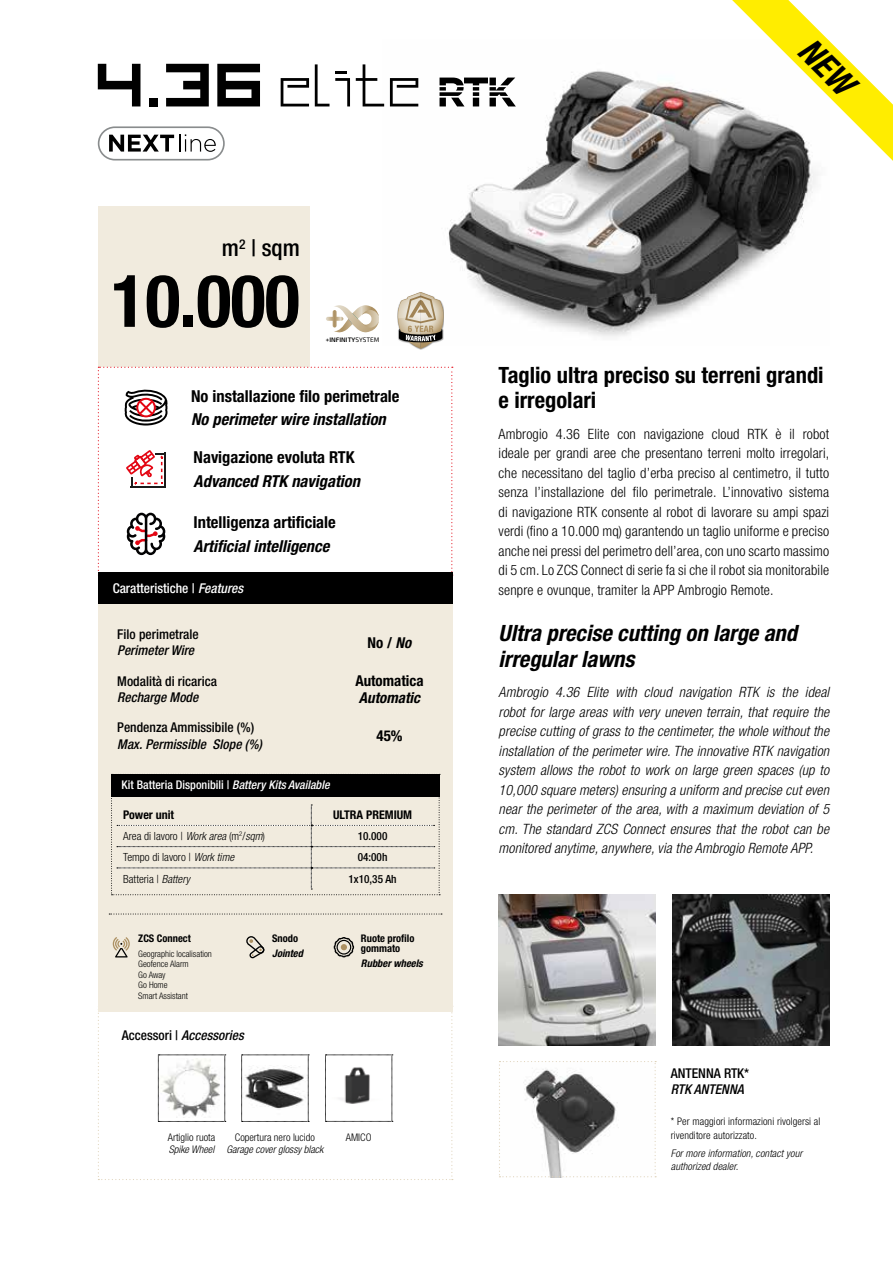
<style>
.page{position:relative;width:893px;height:1263px;background:#fff}
.page>*{position:absolute;margin:0;border:0;box-sizing:border-box;transform-origin:0 0}
.t1{font:700 condensed 72.9px "Helvetica Neue LT Pro";color:#000}
.t2{font:500 condensed 23.1px "Helvetica Neue LT Pro";color:#000}
.t3{font:700 condensed 22.5px/25.5px "Helvetica Neue LT Pro";color:#000}
.t4{font:italic 700 condensed 22.5px/25.5px "Helvetica Neue LT Pro";color:#000}
.t5{font:700 condensed 16.5px "Helvetica Neue LT Pro";color:#000}
.t6{font:italic 700 condensed 16.5px "Helvetica Neue LT Pro";color:#000}
.t7{font:700 condensed 15px "Helvetica Neue LT Pro";color:#000}
.t8{font:italic 700 condensed 15px "Helvetica Neue LT Pro";color:#000}
.t9{font:300 condensed 14.25px/19.5px "Helvetica Neue LT Pro";letter-spacing:.01em;color:#000;text-align:justify}
.t10{font:italic 300 condensed 14.25px/19.5px "Helvetica Neue LT Pro";letter-spacing:.01em;color:#000;text-align:justify}
.t11{font:italic 500 condensed 13.5px "Helvetica Neue LT Pro";color:#000}
.t12{font:500 condensed 13.5px "Helvetica Neue LT Pro";color:#000}
.t13{font:500 condensed 13.5px "Helvetica Neue LT Pro";color:#fff}
.t14{font:500 condensed 12px "Helvetica Neue LT Pro";color:#fff}
.t15{font:700 condensed 12px "Helvetica Neue LT Pro";color:#000}
.t16{font:300 condensed 11.25px "Helvetica Neue LT Pro";color:#000}
.t17{font:500 condensed 11.25px "Helvetica Neue LT Pro";color:#000}
.t18{font:300 condensed 10.5px/13.5px "Helvetica Neue LT Pro";letter-spacing:.01em;color:#000}
.t19{font:italic 300 condensed 10.5px/13.5px "Helvetica Neue LT Pro";letter-spacing:.01em;color:#000}
.t20{font:700 condensed 10.5px/10.5px "Helvetica Neue LT Pro";color:#000}
.t21{font:italic 700 condensed 10.5px "Helvetica Neue LT Pro";color:#000}
.t22{font:300 condensed 9px/10.5px "Helvetica Neue LT Pro";color:#000}
.t23{font:600 6.45px "Exo 2";color:#000}
.s1{font-weight:400}
.s2{font-style:italic}
.s3{font-style:normal}
</style>
<div class="page">
<img style="left:383px;top:70px;width:435px;height:267px">
<svg style="left:281px;top:78px;width:28px;height:28px"></svg>
<svg style="left:315px;top:64px;width:35px;height:42px"></svg>
<svg style="left:356px;top:64px;width:28px;height:42px"></svg>
<svg style="left:390px;top:78px;width:28px;height:28px"></svg>
<svg style="left:98px;top:64px;width:42px;height:42px"></svg>
<div style="left:149px;top:98px;width:9px;height:8px;background:#000"></div>
<svg style="left:166px;top:64px;width:43px;height:42px"></svg>
<svg style="left:217px;top:64px;width:43px;height:42px"></svg>
<svg style="left:439px;top:78px;width:77px;height:28px"></svg>
<div style="left:98px;top:126px;width:127px;height:35px;border:2px solid #898c8d;border-radius:16px"></div>
<svg style="left:109px;top:134px;width:107px;height:18px"></svg>
<svg style="left:326px;top:305px;width:53px;height:28px"></svg>
<svg style="left:396px;top:292px;width:50px;height:57px"></svg>
<div style="left:98px;top:206px;width:211px;height:160px;background:#f1ebde"></div>
<div style="left:98px;top:590px;width:354px;height:422px;background:#f1ebde"></div>
<div style="left:98px;top:572px;width:354px;height:31px;background:#000"></div>
<svg style="left:109px;top:914px;width:333px;height:1px"></svg>
<svg style="left:113px;top:937px;width:17px;height:20px"></svg>
<svg style="left:246px;top:936px;width:18px;height:22px"></svg>
<svg style="left:334px;top:937px;width:20px;height:20px"></svg>
<svg style="left:98px;top:1006px;width:355px;height:174px"></svg>
<svg style="left:98px;top:367px;width:355px;height:209px"></svg>
<svg style="left:111px;top:796px;width:329px;height:99px"></svg>
<div style="left:111px;top:774px;width:329px;height:22px;background:#000"></div>
<img style="left:499px;top:894px;width:157px;height:151px">
<svg style="left:499px;top:1061px;width:157px;height:116px"></svg>
<img style="left:672px;top:894px;width:157px;height:151px">
<svg style="left:732px;top:0;width:161px;height:161px"></svg>
<h2 class="t2" style="left:222px;top:234px;width:79px">m<sup>2</sup> | sqm</h2>
<h1 class="t1" style="left:111px;top:257px;width:190px">10.000</h1>
<p class="t23" style="left:326px;top:336px;width:55px">+INFINITY<span class="s1">SYSTEM</span></p>
<p class="t5" style="left:191px;top:386px;width:210px">No installazione filo perimetrale</p>
<p class="t6" style="left:191px;top:409px;width:196px">No perimeter wire installation</p>
<p class="t5" style="left:194px;top:447px;width:163px">Navigazione evoluta RTK</p>
<p class="t6" style="left:194px;top:471px;width:168px">Advanced RTK navigation</p>
<p class="t5" style="left:194px;top:512px;width:144px">Intelligenza artificiale</p>
<p class="t6" style="left:194px;top:536px;width:137px">Artificial intelligence</p>
<p class="t13" style="left:113px;top:580px;width:132px">Caratteristiche | <span class="s2">Features</span></p>
<p class="t12" style="left:117px;top:626px;width:83px">Filo perimetrale</p>
<p class="t11" style="left:117px;top:642px;width:78px">Perimeter Wire</p>
<p class="t12" style="left:117px;top:673px;width:101px">Modalità di ricarica</p>
<p class="t11" style="left:117px;top:689px;width:83px">Recharge Mode</p>
<p class="t12" style="left:117px;top:719px;width:138px">Pendenza Ammissibile (%)</p>
<p class="t11" style="left:117px;top:736px;width:146px">Max. Permissible Slope (%)</p>
<p class="t14" style="left:122px;top:777px;width:210px">Kit Batteria Disponibili | <span class="s2">Battery Kits Available</span></p>
<p class="t7" style="left:368px;top:633px;width:45px">No / <span class="s2">No</span></p>
<p class="t7" style="left:355px;top:672px;width:70px">Automatica</p>
<p class="t8" style="left:359px;top:688px;width:63px">Automatic</p>
<p class="t7" style="left:376px;top:727px;width:28px">45%</p>
<p class="t15" style="left:123px;top:808px;width:53px">Power unit</p>
<p class="t15" style="left:333px;top:808px;width:81px">ULTRA PREMIUM</p>
<p class="t16" style="left:123px;top:830px;width:143px">Area di lavoro | <span class="s2">Work area</span> (m<sup>2</sup>/<span class="s2">sqm</span>)</p>
<p class="t17" style="left:358px;top:829px;width:31px">10.000</p>
<p class="t16" style="left:123px;top:851px;width:113px">Tempo di lavoro | <span class="s2">Work time</span></p>
<p class="t17" style="left:358px;top:851px;width:31px">04:00h</p>
<p class="t16" style="left:123px;top:872px;width:68px">Batteria | <span class="s2">Battery</span></p>
<p class="t17" style="left:349px;top:872px;width:50px">1x10,35 Ah</p>
<p class="t20" style="left:138px;top:933px;width:54px">ZCS Connect</p>
<p class="t22" style="left:138px;top:948px;width:75px">Geographic localisation<br>Geofence Alarm<br>Go Away<br>Go Home<br>Smart Assistant</p>
<p class="t11" style="left:122px;top:1027px;width:123px"><span class="s3">Accessori |</span> Accessories</p>
<p class="t20" style="left:272px;top:933px;width:28px">Snodo</p>
<p class="t21" style="left:272px;top:946px;width:32px">Jointed</p>
<p class="t20" style="left:361px;top:933px;width:55px">Ruote profilo gommato</p>
<p class="t21" style="left:361px;top:957px;width:64px">Rubber wheels</p>
<p class="t18" style="left:168px;top:1130px;width:49px">Artiglio ruota</p>
<p class="t19" style="left:169px;top:1142px;width:47px">Spike Wheel</p>
<p class="t18" style="left:235px;top:1130px;width:82px">Copertura nero lucido</p>
<p class="t18" style="left:346px;top:1130px;width:27px">AMICO</p>
<p class="t19" style="left:226px;top:1142px;width:98px">Garage cover glossy black</p>
<h3 class="t3" style="left:499px;top:362px;width:327px">Taglio ultra preciso su terreni grandi e irregolari</h3>
<p class="t9" style="left:499px;top:424px;width:332px">Ambrogio 4.36 Elite con navigazione cloud RTK è il robot ideale per grandi aree che presentano terreni molto irregolari, che necessitano del taglio d’erba preciso al centimetro, il tutto senza l’installazione del filo perimetrale. L’innovativo sistema di navigazione RTK consente al robot di lavorare su ampi spazi verdi (fino a 10.000 mq) garantendo un taglio uniforme e preciso anche nei pressi del perimetro dell’area, con uno scarto massimo di 5 cm. Lo ZCS Connect di serie fa si che il robot sia monitorabile senpre e ovunque, tramiter la APP Ambrogio Remote.</p>
<h3 class="t4" style="left:499px;top:621px;width:300px">Ultra precise cutting on large and irregular lawns</h3>
<p class="t10" style="left:499px;top:683px;width:332px">Ambrogio 4.36 Elite with cloud navigation RTK is the ideal robot for large areas with very uneven terrain, that require the precise cutting of grass to the centimeter, the whole without the installation of the perimeter wire. The innovative RTK navigation system allows the robot to work on large green spaces (up to 10,000 square meters) ensuring a uniform and precise cut even near the perimeter of the area, with a maximum deviation of 5 cm. The standard ZCS Connect ensures that the robot can be monitored anytime, anywhere, via the Ambrogio Remote APP.</p>
<p class="t12" style="left:671px;top:1065px;width:80px">ANTENNA RTK*</p>
<p class="t11" style="left:671px;top:1081px;width:75px">RTK ANTENNA</p>
<p class="t18" style="left:671px;top:1115px;width:151px">* Per maggiori informazioni rivolgersi al rivenditore autorizzato.</p>
<p class="t19" style="left:671px;top:1146px;width:133px">For more information, contact your authorized dealer.</p>
</div>
